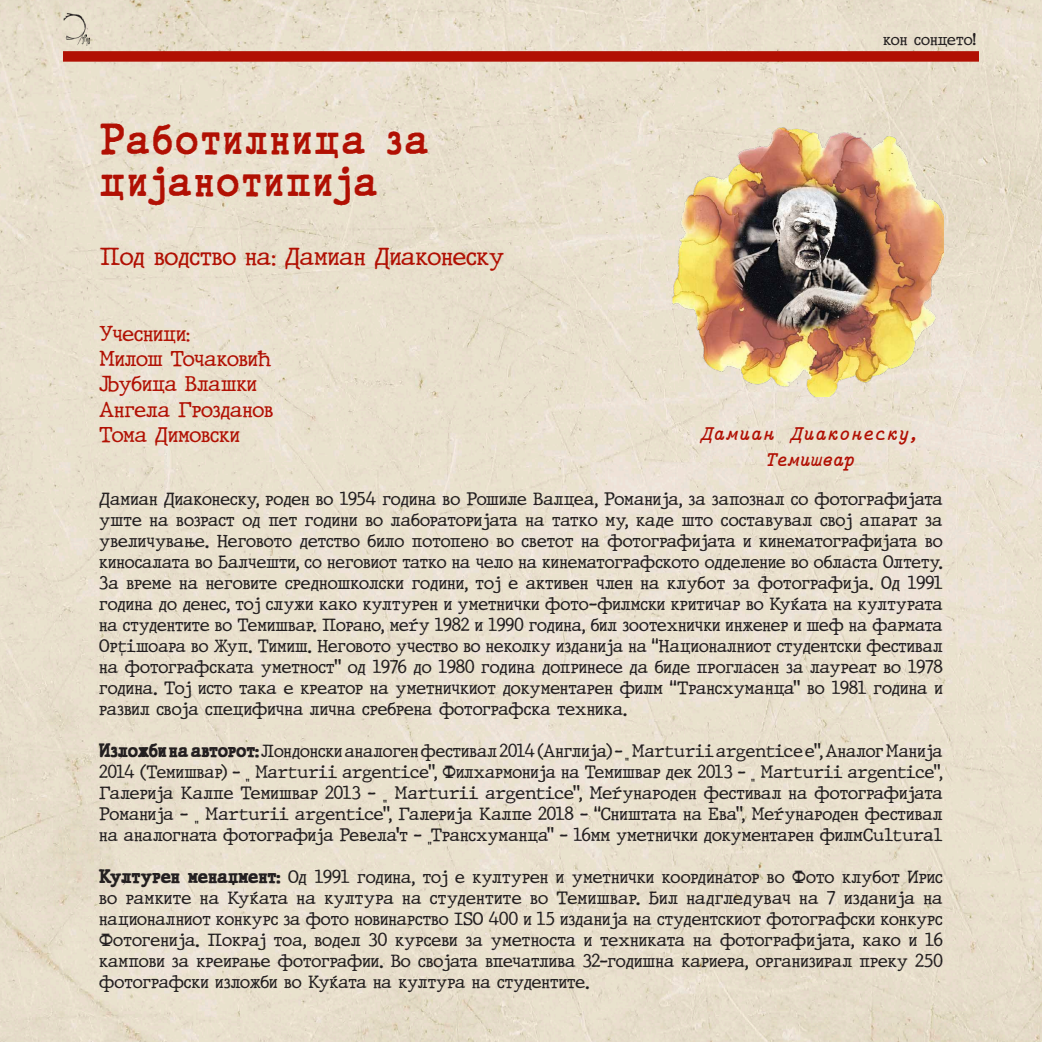
<style>
.page{position:relative;width:1042px;height:1042px;background:#fff}
.page>*{position:absolute;margin:0;border:0;box-sizing:border-box;transform-origin:0 0}
.TEXT{font:700 42px/42px "JMH Typewriter";letter-spacing:.04em;color:#b11003}
.TEXT-2{font:24.5px "JMH Typewriter";letter-spacing:-.01em;color:#b11003}
.TEXT-3{font:21px "JMH Typewriter";letter-spacing:-.01em;color:#b11003}
.TEXT-4{font:italic 700 21px/25.2px "CMU Typewriter";letter-spacing:.03em;color:#b11003;text-align:center}
.TEXT-5{font:17.5px/21px "JMH Typewriter";color:#231f20;text-align:justify}
.t1{font:15.75px "JMH Typewriter";letter-spacing:-.005em;color:#231f20}
.s1{font-weight:900}
</style>
<div class="page">
<img style="left:0;top:0;width:1042px;height:1042px">
<img style="left:669px;top:122px;width:275px;height:274px">
<img style="left:64px;top:14px;width:26px;height:32px">
<div style="left:63px;top:51px;width:916px;height:11px;background:#b11003"></div>
<p class="TEXT" style="left:100px;top:122px;width:331px">Работилница за цијанотипија</p>
<p class="TEXT-2" style="left:100px;top:242px;width:406px">Под водство на: Дамиан Диаконеску</p>
<p class="t1" style="left:883px;top:29px;width:94px">кон сонцето!</p>
<p class="TEXT-3" style="left:99px;top:321px;width:92px">Учесници:</p>
<p class="TEXT-3" style="left:99px;top:346px;width:174px">Милош Точаковић</p>
<p class="TEXT-3" style="left:99px;top:371px;width:159px">Љубица Влашки</p>
<p class="TEXT-3" style="left:99px;top:396px;width:176px">Ангела Грозданов</p>
<p class="TEXT-3" style="left:99px;top:421px;width:142px">Тома Димовски</p>
<p class="TEXT-4" style="left:700px;top:423px;width:220px">Дамиан Диаконеску,<br>Темишвар</p>
<p class="TEXT-5" style="left:99px;top:490px;width:845px">Дамиан Диаконеску, роден во 1954 година во Рошиле Валцеа, Романија, за запознал со фотографијата уште на возраст од пет години во лабораторијата на татко му, каде што составувал свој апарат за увеличување. Неговото детство било потопено во светот на фотографијата и кинематографијата во киносалата во Балчешти, со неговиот татко на чело на кинематографското одделение во областа Олтету.</p>
<p class="TEXT-5" style="left:99px;top:574px;width:845px">За време на неговите средношколски години, тој е активен член на клубот за фотографија. Од 1991 година до денес, тој служи како културен и уметнички фото-филмски критичар во Куќата на културата на студентите во Темишвар. Порано, меѓу 1982 и 1990 година, бил зоотехнички инженер и шеф на фармата Орțiшоара во Жуп. Тимиш. Неговото учество во неколку изданија на “Националниот студентски фестивал на фотографската уметност” од 1976 до 1980 година допринесе да биде прогласен за лауреат во 1978 година. Тој исто така е креатор на уметничкиот документарен филм “Трансхуманца” во 1981 година и развил своја специфична лична сребрена фотографска техника.</p>
<p class="TEXT-5" style="left:99px;top:742px;width:845px"><span class="s1">Изложби на авторот:</span> Лондонски аналоген фестивал 2014 (Англија) – „ Marturii argentice е”, Аналог Манија 2014 (Темишвар) – „ Marturii argentice”, Филхармонија на Темишвар дек 2013 – „ Marturii argentice”, Галерија Калпе Темишвар 2013 – „ Marturii argentice”, Меѓународен фестивал на фотографијата Романија – „ Marturii argentice”, Галерија Калпе 2018 – “Сништата на Ева”, Меѓународен фестивал на аналогната фотографија Ревела’т – „Трансхуманца” – 16мм уметнички документарен филмCultural</p>
<p class="TEXT-5" style="left:99px;top:868px;width:845px"><span class="s1">Културен менаџмент:</span> Од 1991 година, тој е културен и уметнички координатор во Фото клубот Ирис во рамките на Куќата на култура на студентите во Темишвар. Бил надгледувач на 7 изданија на националниот конкурс за фото новинарство ISO 400 и 15 изданија на студентскиот фотографски конкурс Фотогенија. Покрај тоа, водел 30 курсеви за уметноста и техниката на фотографијата, како и 16 кампови за креирање фотографии. Во својата впечатлива 32-годишна кариера, организирал преку 250 фотографски изложби во Куќата на култура на студентите.</p>
</div>
